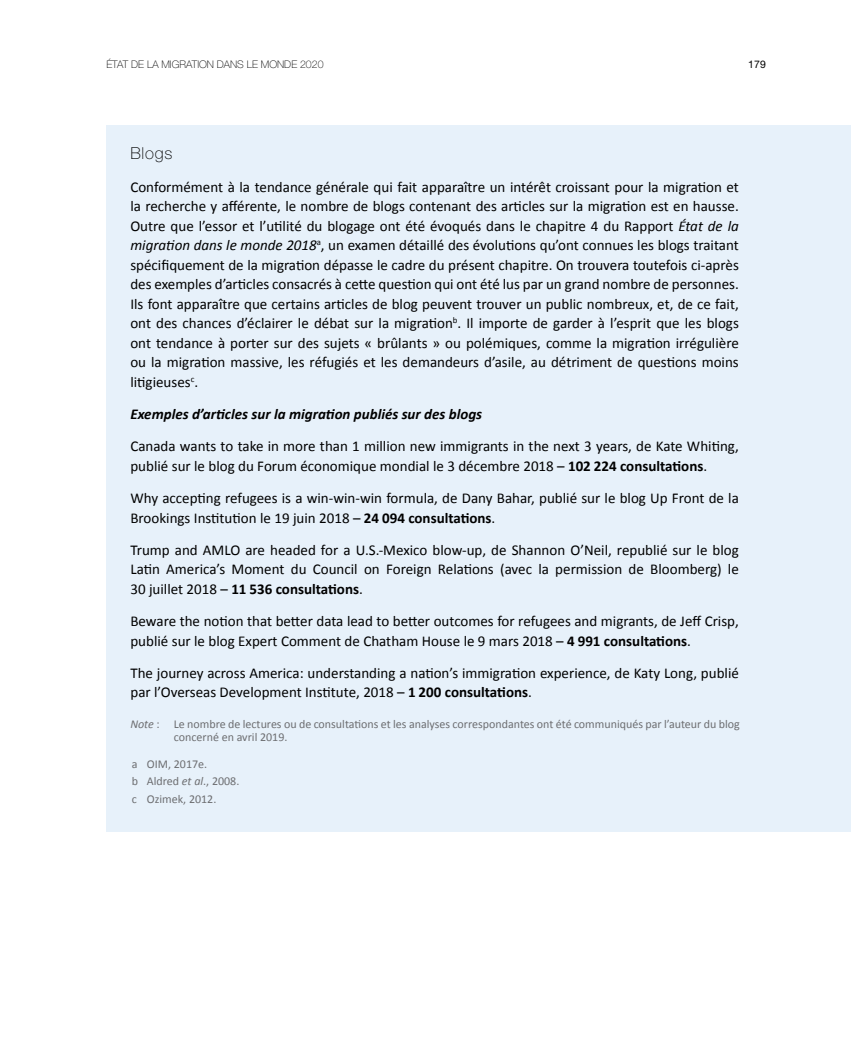
<style>
.page{position:relative;width:851px;height:1063px;background:#fff}
.page>*{position:absolute;margin:0;border:0;box-sizing:border-box;transform-origin:0 0}
.t1{font:100 16.5px "Helvetica Neue";letter-spacing:.05em;color:#000}
.t2{font:15px/19.5px "Calibri";color:#000}
.t3{font:italic 700 15px "Calibri";color:#000}
.t4{font:12px/17.7px "Calibri";color:#6d6e71}
.t5{font:100 10.5px "Helvetica Neue";color:#000}
.t6{font:10.5px "Helvetica Neue";color:#000}
.s1{font-style:italic}
.s2{font-weight:700}
</style>
<div class="page">
<div style="left:106px;top:125px;width:744px;height:707px;background:#e7f1fa"></div>
<p class="t5" style="left:106px;top:58px;width:218px">ÉTAT DE LA MIGRATION DANS LE MONDE 2020</p>
<p class="t6" style="left:748px;top:58px;width:19px">179</p>
<p class="t1" style="left:130px;top:143px;width:44px">Blogs</p>
<p class="t2" style="left:130px;top:177px;width:610px;text-align:justify">Conformément à la tendance générale qui fait apparaître un intérêt croissant pour la migration et la recherche y afférente, le nombre de blogs contenant des articles sur la migration est en hausse.<br>Outre que l’essor et l’utilité du blogage ont été évoqués dans le chapitre 4 du Rapport <span class="s1">État de la migration dans le monde 2018</span><sup>a</sup>, un examen détaillé des évolutions qu’ont connues les blogs traitant spécifiquement de la migration dépasse le cadre du présent chapitre. On trouvera toutefois ci-après des exemples d’articles consacrés à cette question qui ont été lus par un grand nombre de personnes.<br>Ils font apparaître que certains articles de blog peuvent trouver un public nombreux, et, de ce fait, ont des chances d’éclairer le débat sur la migration<sup>b</sup>. Il importe de garder à l’esprit que les blogs ont tendance à porter sur des sujets « brûlants » ou polémiques, comme la migration irrégulière ou la migration massive, les réfugiés et les demandeurs d’asile, au détriment de questions moins litigieuses<sup>c</sup>.</p>
<p class="t3" style="left:130px;top:405px;width:353px">Exemples d’articles sur la migration publiés sur des blogs</p>
<p class="t2" style="left:130px;top:437px;width:610px">Canada wants to take in more than 1 million new immigrants in the next 3 years, de Kate Whiting, publié sur le blog du Forum économique mondial le 3 décembre 2018 – <span class="s2">102 224 consultations</span>.</p>
<p class="t2" style="left:130px;top:488px;width:610px">Why accepting refugees is a win-win-win formula, de Dany Bahar, publié sur le blog Up Front de la<br>Brookings Institution le 19 juin 2018 – <span class="s2">24 094 consultations</span>.</p>
<p class="t2" style="left:130px;top:540px;width:610px;text-align:justify">Trump and AMLO are headed for a U.S.-Mexico blow-up, de Shannon O’Neil, republié sur le blog Latin America’s Moment du Council on Foreign Relations (avec la permission de Bloomberg) le 30 juillet 2018 – <span class="s2">11 536 consultations</span>.</p>
<p class="t2" style="left:130px;top:611px;width:610px">Beware the notion that better data lead to better outcomes for refugees and migrants, de Jeff Crisp, publié sur le blog Expert Comment de Chatham House le 9 mars 2018 – <span class="s2">4 991 consultations</span>.</p>
<p class="t2" style="left:130px;top:663px;width:610px">The journey across America: understanding a nation’s immigration experience, de Katy Long, publié par l’Overseas Development Institute, 2018 – <span class="s2">1 200 consultations</span>.</p>
<p class="t4" style="left:174px;top:717px;width:567px;line-height:13.5px;text-indent:-43px"><span class="s1">Note</span> : Le nombre de lectures ou de consultations et les analyses correspondantes ont été communiqués par l’auteur du blog concerné en avril 2019.</p>
<p class="t4" style="left:132px;top:755px;width:109px">a OIM, 2017e.<br>b Aldred <span class="s1">et al</span>., 2008. c Ozimek, 2012.</p>
</div>
